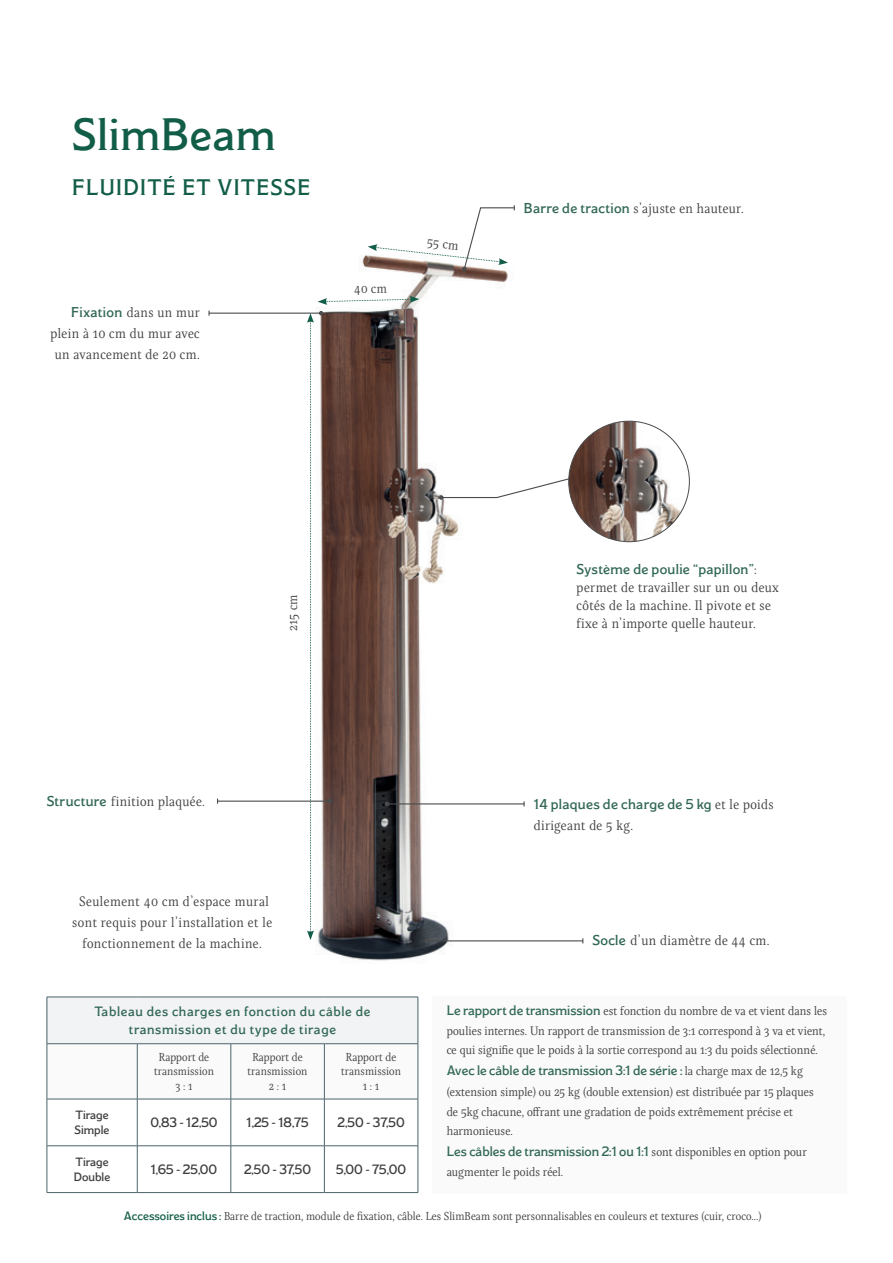
<style>
.page{position:relative;width:893px;height:1263px;background:#fff}
.page>*{position:absolute;margin:0;border:0;box-sizing:border-box;transform-origin:0 0}
.t1{font:300 45px "Modesto Text";letter-spacing:.025em;color:#125d48}
.t2{font:300 22.5px "Modesto Text";letter-spacing:.06em;color:#125d48}
.t3{font:14.25px/21px "Eskapade";letter-spacing:.02em;color:#3e3e3f}
.t4{font:300 14.25px "Modesto Text";letter-spacing:.02em;color:#316755}
.t5{font:300 13.5px "Modesto Text";letter-spacing:.01em;color:#316755}
.t6{font:300 13.5px/18px "Modesto Text";letter-spacing:.05em;color:#316755;text-align:center}
.t7{font:300 13.5px "Modesto Text";color:#3e3e3f}
.t8{font:13.5px "Eskapade";color:#3e3e3f}
.t9{font:12.75px/19.5px "Eskapade";color:#3e3e3f}
.t10{font:12px/14.4px "Eskapade";color:#3e3e3f;text-align:center}
.t11{font:300 12px/14.4px "Modesto Text";color:#3e3e3f}
.s1{font-family:"Modesto Text";font-weight:300;color:#316755}
.s2{font-family:"Eskapade";font-weight:400;color:#3e3e3f}
.s3{font-family:"Modesto Text";font-weight:300;font-size:13.5px;color:#316755}
.s4{font-family:"Eskapade";font-weight:400;font-size:12.75px;color:#3e3e3f}
.s5{font-family:"Modesto Text";font-weight:300;color:#125d48}
</style>
<div class="page">
<div style="left:432px;top:996px;width:414px;height:197px;background:#fafafa"></div>
<div style="left:47px;top:997px;width:371px;height:47px;background:#f2f3f4"></div>
<svg style="left:48px;top:1044px;width:370px;height:55px"></svg>
<hr style="left:418px;top:997px;width:1px;height:46px;background:#4c636a">
<hr style="left:47px;top:997px;width:1px;height:46px;background:#4c636a">
<hr style="left:47px;top:997px;width:90px;height:1px;background:#4c636a">
<hr style="left:137px;top:997px;width:94px;height:1px;background:#4c636a">
<hr style="left:231px;top:997px;width:93px;height:1px;background:#4c636a">
<hr style="left:324px;top:997px;width:94px;height:1px;background:#4c636a">
<hr style="left:47px;top:1044px;width:1px;height:55px;background:#4c636a">
<hr style="left:47px;top:1043px;width:90px;height:1px;background:#4c636a">
<hr style="left:137px;top:1043px;width:94px;height:1px;background:#4c636a">
<hr style="left:231px;top:1043px;width:93px;height:1px;background:#4c636a">
<hr style="left:324px;top:1043px;width:94px;height:1px;background:#4c636a">
<hr style="left:137px;top:1044px;width:1px;height:55px;background:#4c636a">
<hr style="left:231px;top:1044px;width:1px;height:55px;background:#4c636a">
<hr style="left:324px;top:1044px;width:1px;height:55px;background:#4c636a">
<hr style="left:418px;top:1044px;width:1px;height:55px;background:#4c636a">
<hr style="left:47px;top:1099px;width:1px;height:46px;background:#4c636a">
<hr style="left:47px;top:1146px;width:1px;height:46px;background:#4c636a">
<hr style="left:47px;top:1099px;width:90px;height:1px;background:#4c636a">
<hr style="left:137px;top:1099px;width:94px;height:1px;background:#4c636a">
<hr style="left:231px;top:1099px;width:93px;height:1px;background:#4c636a">
<hr style="left:324px;top:1099px;width:94px;height:1px;background:#4c636a">
<hr style="left:137px;top:1099px;width:1px;height:46px;background:#4c636a">
<hr style="left:231px;top:1099px;width:1px;height:46px;background:#4c636a">
<hr style="left:324px;top:1099px;width:1px;height:46px;background:#4c636a">
<hr style="left:418px;top:1099px;width:1px;height:46px;background:#4c636a">
<hr style="left:137px;top:1146px;width:1px;height:46px;background:#4c636a">
<hr style="left:231px;top:1146px;width:1px;height:46px;background:#4c636a">
<hr style="left:324px;top:1146px;width:1px;height:46px;background:#4c636a">
<hr style="left:418px;top:1146px;width:1px;height:46px;background:#4c636a">
<hr style="left:47px;top:1145px;width:90px;height:1px;background:#4c636a">
<hr style="left:137px;top:1145px;width:94px;height:1px;background:#4c636a">
<hr style="left:231px;top:1145px;width:93px;height:1px;background:#4c636a">
<hr style="left:324px;top:1145px;width:94px;height:1px;background:#4c636a">
<hr style="left:47px;top:1192px;width:90px;height:1px;background:#4c636a">
<hr style="left:137px;top:1192px;width:94px;height:1px;background:#4c636a">
<hr style="left:231px;top:1192px;width:93px;height:1px;background:#4c636a">
<hr style="left:324px;top:1192px;width:94px;height:1px;background:#4c636a">
<img style="left:300px;top:255px;width:223px;height:706px">
<hr style="left:218px;top:800px;width:112px;height:2px;background:#4b4c4d">
<svg style="left:439px;top:477px;width:132px;height:23px"></svg>
<img style="left:569px;top:421px;width:120px;height:121px;border-radius:60px">
<hr style="left:427px;top:940px;width:156px;height:1px;background:#4b4c4d">
<svg style="left:425px;top:939px;width:4px;height:4px"></svg>
<hr style="left:209px;top:313px;width:112px;height:1px;background:#4b4c4d">
<svg style="left:307px;top:311px;width:25px;height:629px"></svg>
<hr style="left:387px;top:803px;width:137px;height:1px;background:#4b4c4d">
<svg style="left:385px;top:802px;width:4px;height:4px"></svg>
<svg style="left:368px;top:205px;width:147px;height:66px"></svg>
<svg style="left:318px;top:296px;width:101px;height:9px"></svg>
<h1 class="t1" style="left:72px;top:111px;width:205px">SlimBeam</h1>
<h2 class="t2" style="left:72px;top:175px;width:239px">FLUIDITÉ ET VITESSE</h2>
<p class="t3" style="left:51px;top:301px;width:151px;text-align:right"><span class="s1">Fixation</span> dans un mur plein à 10 cm du mur avec un avancement de 20 cm.</p>
<p class="t8" style="left:354px;top:279px;width:35px;rotate:-2deg">40 cm</p>
<p class="t8" style="left:428px;top:232px;width:33px;rotate:6deg">55 cm</p>
<p class="t3" style="left:524px;top:197px;width:221px"><span class="s1">Barre de traction</span> s’ajuste en hauteur.</p>
<p class="t8" style="left:283px;top:631px;width:38px;rotate:-90deg">215 cm</p>
<p class="t4" style="left:577px;top:561px;width:182px">Système de poulie “papillon”<span class="s2">:</span></p>
<p class="t3" style="left:577px;top:577px;width:204px;line-height:18px">permet de travailler sur un ou deux côtés de la machine. Il pivote et se fixe à n’importe quelle hauteur.</p>
<p class="t3" style="left:47px;top:790px;width:160px"><span class="s1">Structure</span> finition plaquée.</p>
<p class="t3" style="left:72px;top:890px;width:201px;text-align:center">Seulement 40 cm d’espace mural sont requis pour l’installation et le fonctionnement de la machine.</p>
<p class="t6" style="left:94px;top:1002px;width:278px">Tableau des charges en fonction du câble de transmission et du type de tirage</p>
<p class="t10" style="left:154px;top:1049px;width:61px">Rapport de transmission<br>3 : 1</p>
<p class="t10" style="left:248px;top:1049px;width:61px">Rapport de transmission<br>2 : 1</p>
<p class="t10" style="left:341px;top:1049px;width:61px">Rapport de transmission<br>1 : 1</p>
<p class="t11" style="left:75px;top:1108px;width:36px">Tirage<br>Simple</p>
<p class="t7" style="left:150px;top:1115px;width:69px">0,83 - 12,50</p>
<p class="t7" style="left:246px;top:1115px;width:64px">1,25 - 18,75</p>
<p class="t7" style="left:338px;top:1115px;width:69px">2,50 - 37,50</p>
<p class="t11" style="left:74px;top:1155px;width:38px">Tirage<br>Double</p>
<p class="t7" style="left:151px;top:1162px;width:68px">1,65 - 25,00</p>
<p class="t7" style="left:244px;top:1162px;width:69px">2,50 - 37,50</p>
<p class="t7" style="left:336px;top:1162px;width:71px">5,00 - 75,00</p>
<p class="t4" style="left:534px;top:797px;width:241px">14 plaques de charge de 5 kg <span class="s2">et le poids</span></p>
<p class="t3" style="left:534px;top:814px;width:101px">dirigeant de 5 kg.</p>
<p class="t3" style="left:593px;top:929px;width:178px"><span class="s1">Socle</span> d’un diamètre de 44 cm.</p>
<p class="t9" style="left:447px;top:1000px;width:382px"><span class="s3">Le rapport de transmission</span> est fonction du nombre de va et vient dans les poulies internes. Un rapport de transmission de 3:1 correspond à 3 va et vient, ce qui signifie que le poids à la sortie correspond au 1:3 du poids sélectionné.</p>
<p class="t5" style="left:447px;top:1064px;width:358px">Avec le câble de transmission 3:1 de série : <span class="s4">la charge max de 12,5 kg</span></p>
<p class="t9" style="left:447px;top:1081px;width:368px">(extension simple) ou 25 kg (double extension) est distribuée par 15 plaques de 5kg chacune, offrant une gradation de poids extrêmement précise et harmonieuse.</p>
<p class="t5" style="left:447px;top:1145px;width:362px">Les câbles de transmission 2:1 ou 1:1 <span class="s4">sont disponibles en option pour</span></p>
<p class="t9" style="left:447px;top:1161px;width:118px">augmenter le poids réel.</p>
<p class="t10" style="left:124px;top:1208px;width:639px"><span class="s5">Accessoires inclus :</span> Barre de traction, module de fixation, câble. Les SlimBeam sont personnalisables en couleurs et textures (cuir, croco...)</p>
</div>
